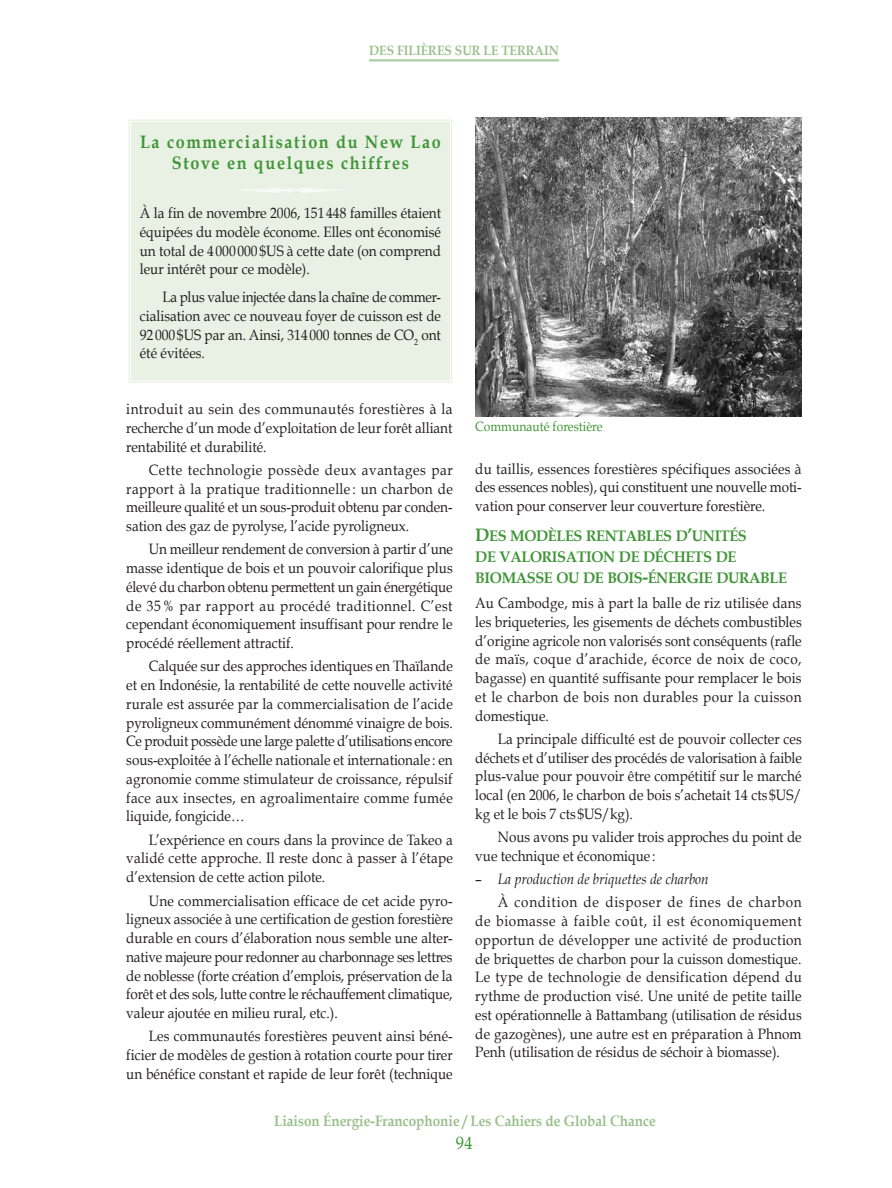
<style>
.page{position:relative;width:892px;height:1188px;background:#fff}
.page>*{position:absolute;margin:0;border:0;box-sizing:border-box;transform-origin:0 0}
.t1{font:700 18px/21px "Book Antiqua";letter-spacing:.1em;color:#3f9537;text-align:center;scale:.9 1}
.t2{font:18px "Book Antiqua";color:#3f9537;scale:.9 1}
.t3{font:700 15.3px/21px "Book Antiqua";letter-spacing:-.025em;color:#3f9537;scale:.95 1}
.t4{font:15px/18.8px "Book Antiqua";color:#231f20;text-align:justify;scale:.9 1}
.t5{font:15px/23.2px "Book Antiqua";letter-spacing:.055em;color:#231f20;scale:.9 1}
.t6{font:700 15px "Book Antiqua";color:#99c08b;scale:.9 1}
.t7{font:700 13.5px "Book Antiqua";color:#99c08b;scale:.9 1}
.t8{font:13.5px "Book Antiqua";color:#3f9537;scale:.9 1}
.s1{font-size:18px}
.s2{font-style:italic}
</style>
<div class="page">
<hr style="left:369px;top:59px;width:190px;height:1px;background:#99c08b">
<hr style="left:369px;top:61px;width:190px;height:1px;background:#99c08b">
<div style="left:128px;top:119px;width:324px;height:264px;background:#e8f1e3"></div>
<div style="left:130px;top:121px;width:321px;height:260px;border:1px solid #fff"></div>
<img style="left:475px;top:117px;width:326px;height:300px">
<p class="t7" style="left:369px;top:43px;width:39px">DES FILI</p>
<p class="t7" style="left:421px;top:43px;width:18px">ÈRES</p>
<p class="t7" style="left:455px;top:43px;width:11px">SUR</p>
<p class="t7" style="left:483px;top:43px;width:30px">LE TERRAIN</p>
<p class="t1" style="left:140px;top:132px;width:335px">LA COMMERCIALISATION DU NEW LAO<br>STOVE EN QUELQUES CHIFFRES</p>
<p class="t4" style="left:140px;top:204px;width:336px">À la fin de novembre 2006, 151 448 familles étaient équipées du modèle économe. Elles ont économisé un total de 4000000$US à cette date (on comprend leur intérêt pour ce modèle).</p>
<p class="t4" style="left:140px;top:288px;width:336px;text-indent:23px">La plus value injectée dans la chaîne de commer&shy;cialisation avec ce nouveau foyer de cuisson est de 92000$US par an. Ainsi, 314 000 tonnes de CO<sub>2</sub> ont été évitées.</p>
<p class="t4" style="left:126px;top:399px;width:364px">introduit au sein des communautés forestières à la recherche d’un mode d’exploitation de leur forêt alliant rentabilité et durabilité.</p>
<p class="t4" style="left:126px;top:460px;width:364px;text-indent:23px">Cette technologie possède deux avantages par rapport à la pratique traditionnelle : un charbon de meilleure qualité et un sous-produit obtenu par conden&shy;sation des gaz de pyrolyse, l’acide pyroligneux.</p>
<p class="t4" style="left:126px;top:540px;width:364px;text-indent:22px">Un meilleur rendement de conversion à partir d’une masse identique de bois et un pouvoir calorifique plus élevé du charbon obtenu permettent un gain énergétique de 35 % par rapport au procédé traditionnel. C’est cependant économiquement insuffisant pour rendre le procédé réellement attractif.</p>
<p class="t4" style="left:126px;top:657px;width:364px;text-indent:22px">Calquée sur des approches identiques en Thaïlande et en Indonésie, la rentabilité de cette nouvelle activité rurale est assurée par la commercialisation de l’acide pyroligneux communément dénommé vinaigre de bois.<br>Ce produit possède une large palette d’utilisations encore sous-exploitée à l’échelle nationale et internationale : en agronomie comme stimulateur de croissance, répulsif face aux insectes, en agroalimentaire comme fumée liquide, fongicide…</p>
<p class="t4" style="left:126px;top:830px;width:364px;text-indent:22px">L’expérience en cours dans la province de Takeo a validé cette approche. Il reste donc à passer à l’étape d’extension de cette action pilote.</p>
<p class="t4" style="left:126px;top:891px;width:364px;text-indent:23px">Une commercialisation efficace de cet acide pyro&shy;ligneux associée à une certification de gestion forestière durable en cours d’élaboration nous semble une alter&shy;native majeure pour redonner au charbonnage ses lettres de noblesse (forte création d’emplois, préservation de la forêt et des sols, lutte contre le réchauffement climatique, valeur ajoutée en milieu rural, etc.).</p>
<p class="t4" style="left:126px;top:1026px;width:364px;text-indent:23px">Les communautés forestières peuvent ainsi béné&shy;ficier de modèles de gestion à rotation courte pour tirer un bénéfice constant et rapide de leur forêt (technique</p>
<p class="t8" style="left:475px;top:417px;width:143px">Communauté forestière</p>
<p class="t4" style="left:475px;top:459px;width:364px">du taillis, essences forestières spécifiques associées à des essences nobles), qui constituent une nouvelle moti&shy;vation pour conserver leur couverture forestière.</p>
<p class="t3" style="left:475px;top:525px;width:329px"><span class="s1">D</span>ES MODÈLES RENTABLES D<span class="s1">’</span>UNITÉS<br>DE VALORISATION DE DÉCHETS DE<br>BIOMASSE OU DE BOIS<span class="s1">-</span>ÉNERGIE DURABLE</p>
<p class="t4" style="left:475px;top:593px;width:364px">Au Cambodge, mis à part la balle de riz utilisée dans les briqueteries, les gisements de déchets combustibles d’origine agricole non valorisés sont conséquents (rafle de maïs, coque d’arachide, écorce de noix de coco, bagasse) en quantité suffisante pour remplacer le bois et le charbon de bois non durables pour la cuisson domestique.</p>
<p class="t4" style="left:475px;top:729px;width:364px;text-indent:22px">La principale difficulté est de pouvoir collecter ces déchets et d’utiliser des procédés de valorisation à faible plus-value pour pouvoir être compétitif sur le marché local (en 2006, le charbon de bois s’achetait 14 cts $US/ kg et le bois 7 cts$US/kg).</p>
<p class="t4" style="left:475px;top:827px;width:364px;text-indent:23px">Nous avons pu valider trois approches du point de vue technique et économique :</p>
<p class="t5" style="left:497px;top:867px;width:339px;text-indent:-23px">– <span class="s2">La production de briquettes de charbon<br></span>À condition de disposer de fines de charbon</p>
<p class="t4" style="left:475px;top:911px;width:364px">de biomasse à faible coût, il est économiquement opportun de développer une activité de production de briquettes de charbon pour la cuisson domestique.<br>Le type de technologie de densification dépend du rythme de production visé. Une unité de petite taille est opérationnelle à Battambang (utilisation de résidus de gazogènes), une autre est en préparation à Phnom Penh (utilisation de résidus de séchoir à biomasse).</p>
<p class="t6" style="left:274px;top:1112px;width:425px">LIAISON ÉNERGIE-FRANCOPHONIE / LES CAHIERS DE GLOBAL CHANCE</p>
<p class="t2" style="left:456px;top:1131px;width:20px">94</p>
</div>
